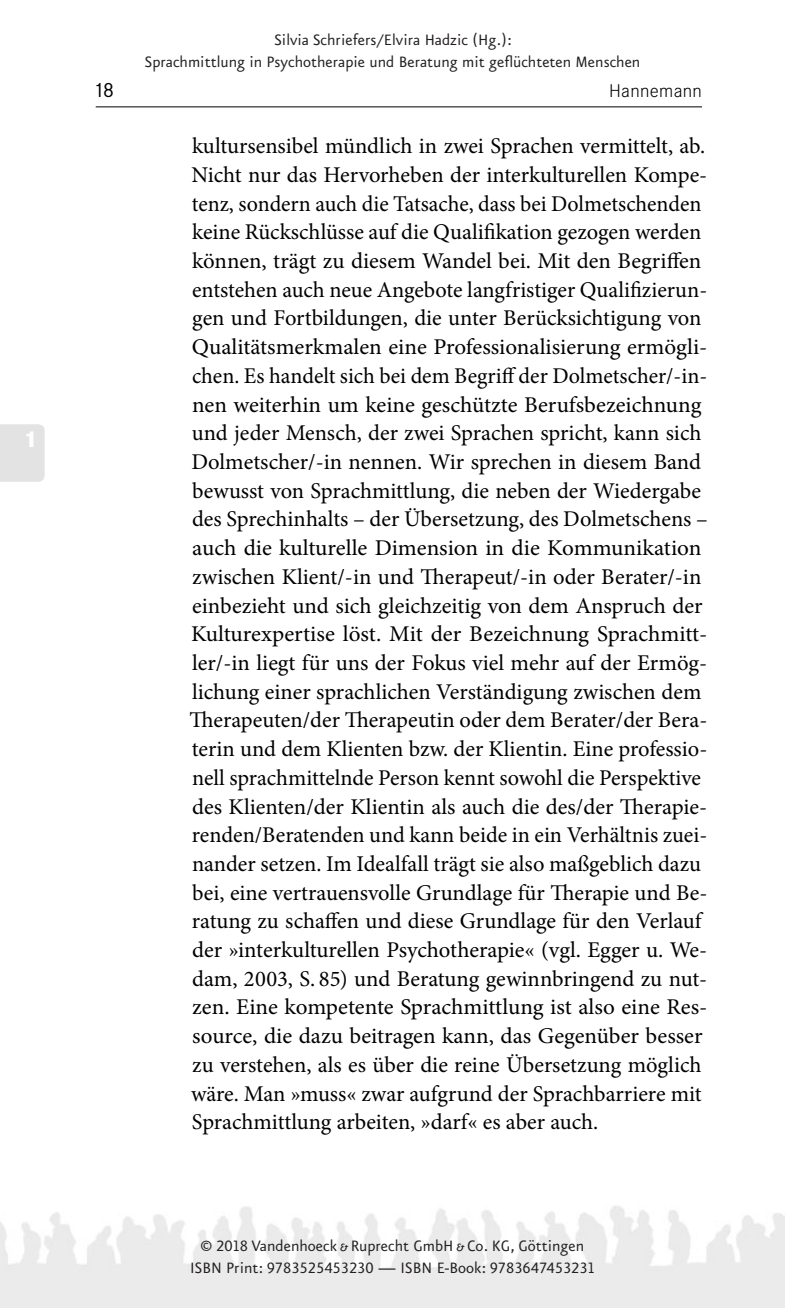
<style>
.page{position:relative;width:785px;height:1308px;background:#fff}
.page>*{position:absolute;margin:0;border:0;box-sizing:border-box;transform-origin:0 0}
._21_Text_mit_Einzug{font:22.5px/28.8px "Minion Pro";color:#000}
.t1{font:800 22.5px "Corporate S";color:#fff}
.t2{font:20.25px "Corporate S";color:#000}
.t3{font:18px/22.5px "VR Eureka Sans";color:#231f20;text-align:center}
.t4{font:300 18px "Corporate S";letter-spacing:.015em;color:#000}
</style>
<div class="page">
<hr style="left:96px;top:106px;width:606px;height:1px;background:#000">
<div style="left:0;top:424px;width:45px;height:58px;background:#e3e3e3"></div>
<p class="t1" style="left:24px;top:425px;width:16px">1</p>
<p class="t3" style="left:144px;top:30px;width:497px;line-height:21.6px">Silvia Schriefers/Elvira Hadzic (Hg.):<br>Sprachmittlung in Psychotherapie und Beratung mit geflüchteten Menschen</p>
<p class="t2" style="left:96px;top:78px;width:20px">18</p>
<p class="t4" style="left:609px;top:81px;width:94px">Hannemann</p>
<p class="_21_Text_mit_Einzug" style="left:189px;top:132px;width:520px">kultursensibel mündlich in zwei Sprachen vermittelt, ab.<br>Nicht nur das Hervorheben der interkulturellen Kompe&shy;tenz, sondern auch die Tatsache, dass bei Dolmetschenden keine Rückschlüsse auf die Qualifikation gezogen werden können, trägt zu diesem Wandel bei. Mit den Begriffen entstehen auch neue Angebote langfristiger Qualifizierun&shy;gen und Fortbildungen, die unter Berücksichtigung von Qualitätsmerkmalen eine Professionalisierung ermögli&shy;chen. Es handelt sich bei dem Begriff der Dolmetscher/-in&shy;nen weiterhin um keine geschützte Berufsbezeichnung und jeder Mensch, der zwei Sprachen spricht, kann sich Dolmetscher/-in nennen. Wir sprechen in diesem Band bewusst von Sprachmittlung, die neben der Wiedergabe des Sprechinhalts – der Übersetzung, des Dolmetschens – auch die kulturelle Dimension in die Kommunikation zwischen Klient/-in und Therapeut/-in oder Berater/-in einbezieht und sich gleichzeitig von dem Anspruch der Kulturexpertise löst. Mit der Bezeichnung Sprachmitt&shy;ler/-in liegt für uns der Fokus viel mehr auf der Ermög&shy;lichung einer sprachlichen Verständigung zwischen dem Therapeuten/der Therapeutin oder dem Berater/der Bera&shy;terin und dem Klienten bzw. der Klientin. Eine professio&shy;nell sprachmittelnde Person kennt sowohl die Perspektive des Klienten/der Klientin als auch die des/der Therapie&shy;renden/Beratenden und kann beide in ein Verhältnis zuei&shy;nander setzen. Im Idealfall trägt sie also maßgeblich dazu bei, eine vertrauensvolle Grundlage für Therapie und Be&shy;ratung zu schaffen und diese Grundlage für den Verlauf der »interkulturellen Psychotherapie« (vgl. Egger u. We&shy;dam, 2003, S. 85) und Beratung gewinnbringend zu nut&shy;zen. Eine kompetente Sprachmittlung ist also eine Res&shy;source, die dazu beitragen kann, das Gegenüber besser zu verstehen, als es über die reine Übersetzung möglich wäre. Man »muss« zwar aufgrund der Sprachbarriere mit Sprachmittlung arbeiten, »darf« es aber auch.</p>
<p class="t3" style="left:190px;top:1235px;width:406px">© 2018 Vandenhoeck &amp; Ruprecht GmbH &amp; Co. KG, Göttingen<br>ISBN Print: 9783525453230 — ISBN E-Book: 9783647453231</p>
</div>
